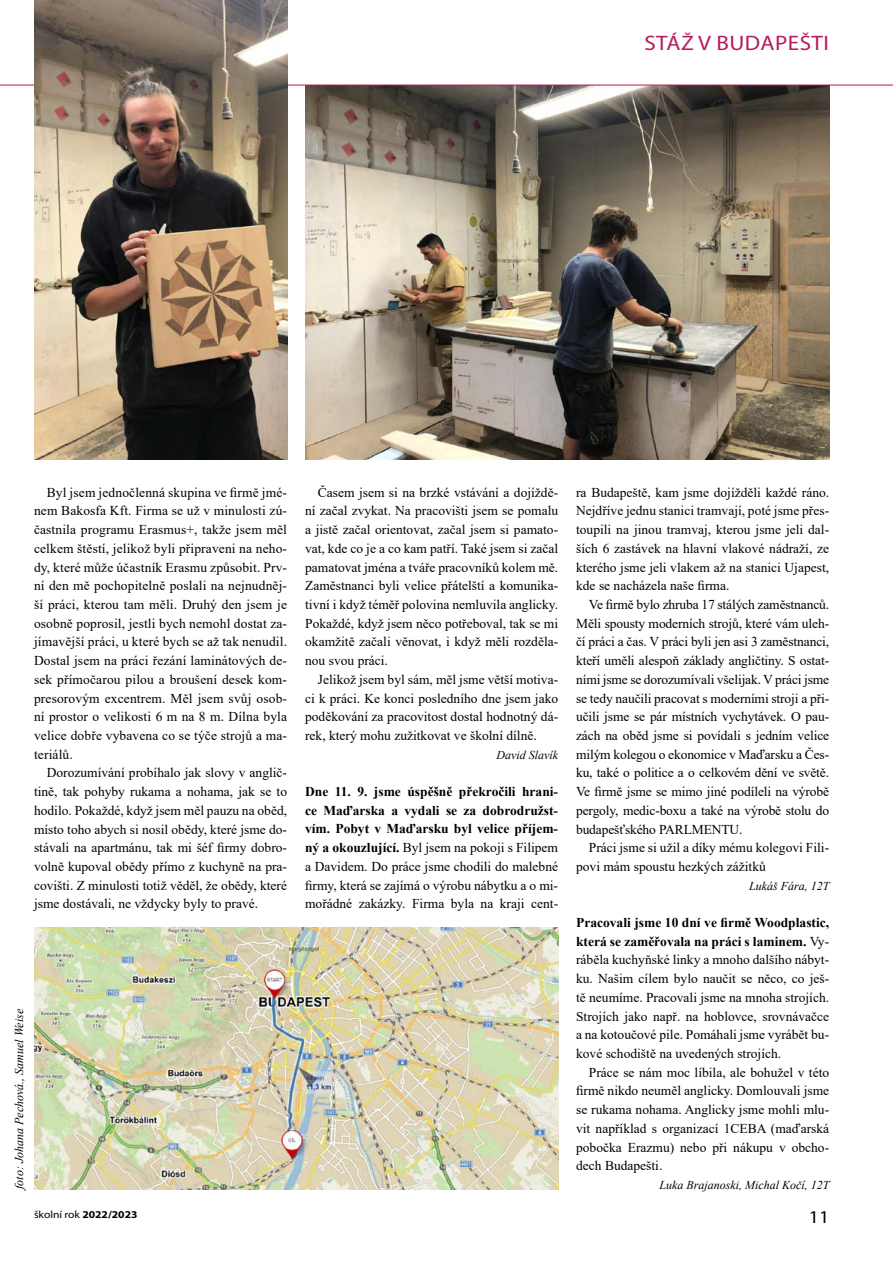
<style>
.page{position:relative;width:893px;height:1263px;background:#fff}
.page>*{position:absolute;margin:0;border:0;box-sizing:border-box;transform-origin:0 0}
.t1{font:21px "Myriad Pro";letter-spacing:.02em;color:#b81a5d;scale:1.1 1}
.t2{font:18px "Myriad Pro";color:#000;scale:1.1 1}
.t3{font:13.5px/18.8px "Times New Roman";color:#000;text-align:justify}
.t4{font:italic 12px "Times New Roman";color:#000}
.t5{font:10.5px "Myriad Pro";color:#000;scale:1.1 1}
.s1{font-weight:700}
</style>
<div class="page">
<img style="left:305px;top:86px;width:524px;height:373px">
<img style="left:34px;top:927px;width:524px;height:262px">
<hr style="left:0;top:85px;width:893px;height:1px;background:#b81a5d">
<img style="left:34px;top:0;width:254px;height:459px">
<h1 class="t1" style="left:644px;top:30px;width:169px">STÁŽ V BUDAPEŠTI</h1>
<p class="t3" style="left:34px;top:482px;width:255px;text-indent:13px">Byl jsem jednočlenná skupina ve firmě jmé&shy;nem Bakosfa Kft. Firma se už v minulosti zú&shy;častnila programu Erasmus+, takže jsem měl celkem štěstí, jelikož byli připraveni na neho&shy;dy, které může účastník Erasmu způsobit. Prv&shy;ní den mě pochopitelně poslali na nejnudněj&shy;ší práci, kterou tam měli. Druhý den jsem je osobně poprosil, jestli bych nemohl dostat za&shy;jímavější práci, u které bych se až tak nenudil.<br>Dostal jsem na práci řezání laminátových de&shy;sek přímočarou pilou a broušení desek kom&shy;presorovým excentrem. Měl jsem svůj osob&shy;ní prostor o velikosti 6 m na 8 m. Dílna byla velice dobře vybavena co se týče strojů a ma&shy;teriálů.</p>
<p class="t3" style="left:34px;top:763px;width:255px;text-indent:13px">Dorozumívání probíhalo jak slovy v anglič&shy;tině, tak pohyby rukama a nohama, jak se to hodilo. Pokaždé, když jsem měl pauzu na oběd, místo toho abych si nosil obědy, které jsme do&shy;stávali na apartmánu, tak mi šéf firmy dobro&shy;volně kupoval obědy přímo z kuchyně na pra&shy;covišti. Z minulosti totiž věděl, že obědy, které jsme dostávali, ne vždycky byly to pravé.</p>
<p class="t4" style="left:11px;top:1189px;width:182px;rotate:-90deg">foto: Johana Pechová., Samuel Weise</p>
<p class="t5" style="left:34px;top:1208px;width:96px">školní rok <span class="s1">2022/2023</span></p>
<p class="t3" style="left:305px;top:482px;width:255px;text-indent:13px">Časem jsem si na brzké vstávání a dojíždě&shy;ní začal zvykat. Na pracovišti jsem se pomalu a jistě začal orientovat, začal jsem si pamato&shy;vat, kde co je a co kam patří. Také jsem si začal pamatovat jména a tváře pracovníků kolem mě.<br>Zaměstnanci byli velice přátelští a komunika&shy;tivní i když téměř polovina nemluvila anglicky.<br>Pokaždé, když jsem něco potřeboval, tak se mi okamžitě začali věnovat, i když měli rozděla&shy;nou svou práci.</p>
<p class="t3" style="left:305px;top:669px;width:255px;text-indent:13px">Jelikož jsem byl sám, měl jsme větší motiva&shy;ci k práci. Ke konci posledního dne jsem jako poděkování za pracovitost dostal hodnotný dá&shy;rek, který mohu zužitkovat ve školní dílně.</p>
<p class="t4" style="left:496px;top:746px;width:63px">David Slavík</p>
<p class="t3" style="left:305px;top:782px;width:255px"><span class="s1">Dne 11. 9. jsme úspěšně překročili hrani&shy;ce Maďarska a vydali se za dobrodružst&shy;vím. Pobyt v Maďarsku byl velice příjem&shy;ný a okouzlující.</span> Byl jsem na pokoji s Filipem a Davidem. Do práce jsme chodili do malebné firmy, která se zajímá o výrobu nábytku a o mi&shy;mořádné zakázky. Firma byla na kraji cent-</p>
<p class="t3" style="left:576px;top:482px;width:255px">ra Budapeště, kam jsme dojížděli každé ráno.<br>Nejdříve jednu stanici tramvají, poté jsme přes&shy;toupili na jinou tramvaj, kterou jsme jeli dal&shy;ších 6 zastávek na hlavní vlakové nádraží, ze kterého jsme jeli vlakem až na stanici Ujapest, kde se nacházela naše firma.</p>
<p class="t3" style="left:576px;top:595px;width:255px;text-indent:13px">Ve firmě bylo zhruba 17 stálých zaměstnanců.<br>Měli spousty moderních strojů, které vám uleh&shy;čí práci a čas. V práci byli jen asi 3 zaměstnanci, kteří uměli alespoň základy angličtiny. S ostat&shy;ními jsme se dorozumívali všelijak. V práci jsme se tedy naučili pracovat s moderními stroji a při&shy;učili jsme se pár místních vychytávek. O pau&shy;zách na oběd jsme si povídali s jedním velice milým kolegou o ekonomice v Maďarsku a Čes&shy;ku, také o politice a o celkovém dění ve světě.<br>Ve firmě jsme se mimo jiné podíleli na výrobě pergoly, medic-boxu a také na výrobě stolu do budapešťského PARLMENTU.</p>
<p class="t3" style="left:576px;top:838px;width:255px;text-indent:13px">Práci jsme si užil a díky mému kolegovi Fili&shy;povi mám spoustu hezkých zážitků</p>
<p class="t4" style="left:749px;top:877px;width:82px">Lukáš Fára, 12T</p>
<p class="t3" style="left:576px;top:913px;width:255px"><span class="s1">Pracovali jsme 10 dní ve firmě Woodplastic, která se zaměřovala na práci s laminem.</span> Vy&shy;ráběla kuchyňské linky a mnoho dalšího nábyt&shy;ku. Našim cílem bylo naučit se něco, co ješ&shy;tě neumíme. Pracovali jsme na mnoha strojích.<br>Strojích jako např. na hoblovce, srovnávačce a na kotoučové pile. Pomáhali jsme vyrábět bu&shy;kové schodiště na uvedených strojích.</p>
<p class="t3" style="left:576px;top:1062px;width:255px;text-indent:13px">Práce se nám moc líbila, ale bohužel v této firmě nikdo neuměl anglicky. Domlouvali jsme se rukama nohama. Anglicky jsme mohli mlu&shy;vit například s organizací 1CEBA (maďarská pobočka Erazmu) nebo při nákupu v obcho&shy;dech Budapešti.</p>
<p class="t4" style="left:659px;top:1177px;width:172px">Luka Brajanoski, Michal Kočí, 12T</p>
<h2 class="t2" style="left:809px;top:1206px;width:20px">11</h2>
</div>
